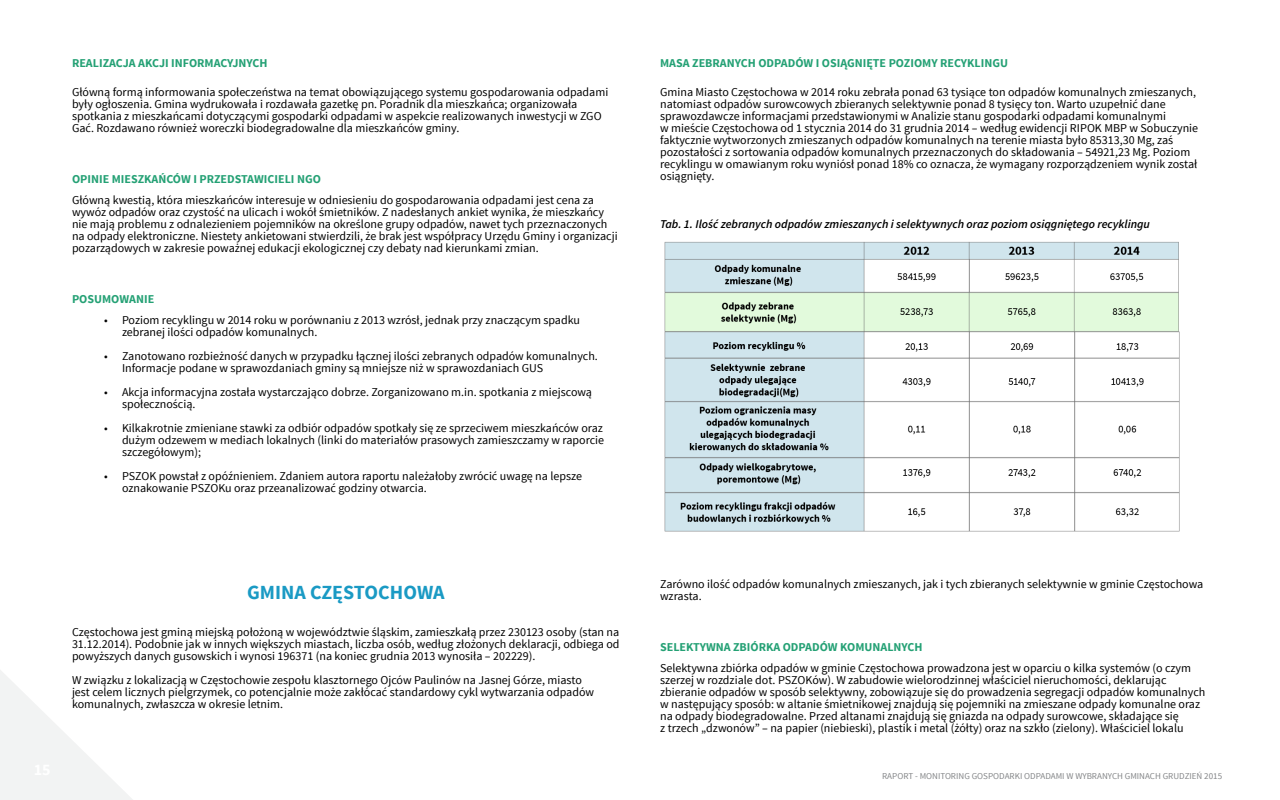
<style>
.page{position:relative;width:1280px;height:800px;background:#fff}
.page>*{position:absolute;margin:0;border:0;box-sizing:border-box;transform-origin:0 0}
.t1{font:700 20px "Source Sans Pro";color:#1a9ac4}
.t2{font:12px/12px "Source Sans Pro";color:#000}
.t3{font:700 12px "Source Sans Pro";color:#25a175}
.t4{font:italic 600 12px "Source Sans Pro";color:#000}
.t5{font:9px "Source Sans Pro";color:#848688}
</style>
<div class="page">
<svg style="left:0;top:670px;width:133px;height:130px"></svg>
<img style="left:664px;top:241px;width:516px;height:291px">
<p class="t3" style="left:72px;top:55px;width:197px">REALIZACJA AKCJI INFORMACYJNYCH</p>
<p class="t2" style="left:72px;top:86px;width:538px">Główną formą informowania społeczeństwa na temat obowiązującego systemu gospodarowania odpadami były ogłoszenia. Gmina wydrukowała i rozdawała gazetkę pn. Poradnik dla mieszkańca; organizowała spotkania z mieszkańcami dotyczącymi gospodarki odpadami w aspekcie realizowanych inwestycji w ZGO Gać. Rozdawano również woreczki biodegradowalne dla mieszkańców gminy.</p>
<p class="t3" style="left:72px;top:171px;width:234px">OPINIE MIESZKAŃCÓW I PRZEDSTAWICIELI NGO</p>
<p class="t2" style="left:72px;top:194px;width:547px">Główną kwestią, która mieszkańców interesuje w odniesieniu do gospodarowania odpadami jest cena za wywóz odpadów oraz czystość na ulicach i wokół śmietników. Z nadesłanych ankiet wynika, że mieszkańcy nie mają problemu z odnalezieniem pojemników na określone grupy odpadów, nawet tych przeznaczonych na odpady elektroniczne. Niestety ankietowani stwierdzili, że brak jest współpracy Urzędu Gminy i organizacji pozarządowych w zakresie poważnej edukacji ekologicznej czy debaty nad kierunkami zmian.</p>
<p class="t3" style="left:72px;top:291px;width:84px">POSUMOWANIE</p>
<p class="t2" style="left:122px;top:314px;width:459px;text-indent:-18px">• Poziom recyklingu w 2014 roku w porównaniu z 2013 wzrósł, jednak przy znaczącym spadku zebranej ilości odpadów komunalnych.</p>
<p class="t2" style="left:122px;top:350px;width:477px;text-indent:-18px">• Zanotowano rozbieżność danych w przypadku łącznej ilości zebranych odpadów komunalnych.<br>Informacje podane w sprawozdaniach gminy są mniejsze niż w sprawozdaniach GUS</p>
<p class="t2" style="left:122px;top:386px;width:472px;text-indent:-18px">• Akcja informacyjna została wystarczająco dobrze. Zorganizowano m.in. spotkania z miejscową społecznością.</p>
<p class="t2" style="left:122px;top:422px;width:484px;text-align:justify;text-indent:-18px">• Kilkakrotnie zmieniane stawki za odbiór odpadów spotkały się ze sprzeciwem mieszkańców oraz dużym odzewem w mediach lokalnych (linki do materiałów prasowych zamieszczamy w raporcie szczegółowym);</p>
<p class="t2" style="left:122px;top:470px;width:462px;text-indent:-18px">• PSZOK powstał z opóźnieniem. Zdaniem autora raportu należałoby zwrócić uwagę na lepsze oznakowanie PSZOKu oraz przeanalizować godziny otwarcia.</p>
<h1 class="t1" style="left:247px;top:579px;width:199px">GMINA CZĘSTOCHOWA</h1>
<p class="t2" style="left:72px;top:626px;width:549px;text-align:justify">Częstochowa jest gminą miejską położoną w województwie śląskim, zamieszkałą przez 230123 osoby (stan na 31.12.2014). Podobnie jak w innych większych miastach, liczba osób, według złożonych deklaracji, odbiega od powyższych danych gusowskich i wynosi 196371 (na koniec grudnia 2013 wynosiła – 202229).</p>
<p class="t2" style="left:72px;top:674px;width:524px">W związku z lokalizacją w Częstochowie zespołu klasztornego Ojców Paulinów na Jasnej Górze, miasto jest celem licznych pielgrzymek, co potencjalnie może zakłócać standardowy cykl wytwarzania odpadów komunalnych, zwłaszcza w okresie letnim.</p>
<p class="t3" style="left:660px;top:55px;width:349px">MASA ZEBRANYCH ODPADÓW I OSIĄGNIĘTE POZIOMY RECYKLINGU</p>
<p class="t2" style="left:660px;top:86px;width:540px">Gmina Miasto Częstochowa w 2014 roku zebrała ponad 63 tysiące ton odpadów komunalnych zmieszanych, natomiast odpadów surowcowych zbieranych selektywnie ponad 8 tysięcy ton. Warto uzupełnić dane sprawozdawcze informacjami przedstawionymi w Analizie stanu gospodarki odpadami komunalnymi<br>w mieście Częstochowa od 1 stycznia 2014 do 31 grudnia 2014 – według ewidencji RIPOK MBP w Sobuczynie faktycznie wytworzonych zmieszanych odpadów komunalnych na terenie miasta było 85313,30 Mg, zaś pozostałości z sortowania odpadów komunalnych przeznaczonych do składowania – 54921,23 Mg. Poziom recyklingu w omawianym roku wyniósł ponad 18% co oznacza, że wymagany rozporządzeniem wynik został osiągnięty.</p>
<p class="t4" style="left:660px;top:217px;width:491px">Tab. 1. Ilość zebranych odpadów zmieszanych i selektywnych oraz poziom osiągniętego recyklingu</p>
<p class="t2" style="left:660px;top:578px;width:545px">Zarówno ilość odpadów komunalnych zmieszanych, jak i tych zbieranych selektywnie w gminie Częstochowa wzrasta.</p>
<p class="t3" style="left:660px;top:639px;width:264px">SELEKTYWNA ZBIÓRKA ODPADÓW KOMUNALNYCH</p>
<p class="t2" style="left:660px;top:662px;width:547px">Selektywna zbiórka odpadów w gminie Częstochowa prowadzona jest w oparciu o kilka systemów (o czym szerzej w rozdziale dot. PSZOKów). W zabudowie wielorodzinnej właściciel nieruchomości, deklarując zbieranie odpadów w sposób selektywny, zobowiązuje się do prowadzenia segregacji odpadów komunalnych w następujący sposób: w altanie śmietnikowej znajdują się pojemniki na zmieszane odpady komunalne oraz na odpady biodegradowalne. Przed altanami znajdują się gniazda na odpady surowcowe, składające się<br>z trzech „dzwonów” – na papier (niebieski), plastik i metal (żółty) oraz na szkło (zielony). Właściciel lokalu</p>
<p class="t5" style="left:882px;top:771px;width:341px">RAPORT - MONITORING GOSPODARKI ODPADAMI W WYBRANYCH GMINACH GRUDZIEŃ 2015</p>
</div>
